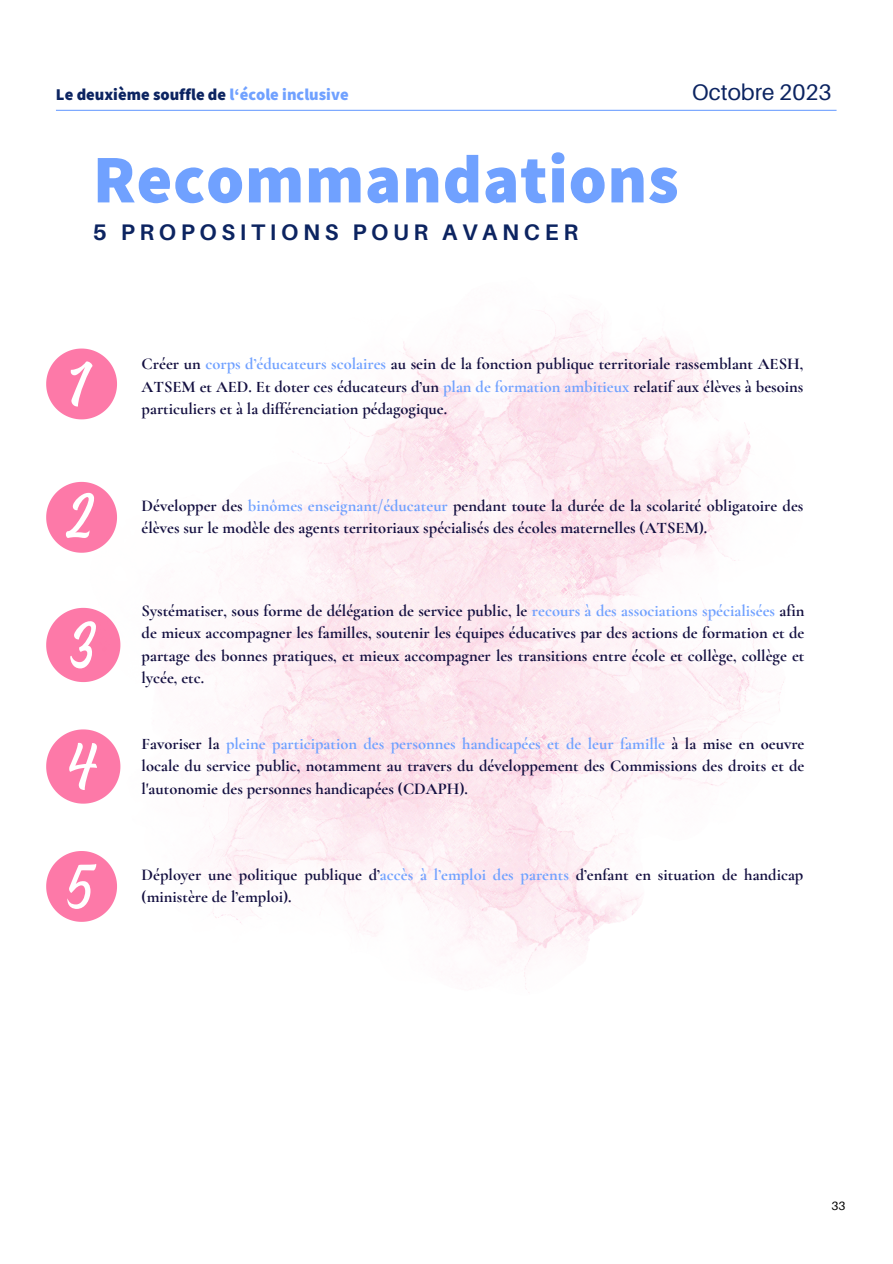
<style>
.page{position:relative;width:893px;height:1264px;background:#fff}
.page>*{position:absolute;margin:0;border:0;box-sizing:border-box;transform-origin:0 0}
.t1{font:900 68.25px "Source Sans Pro";letter-spacing:.01em;color:#70a1ff}
.t2{font:700 22.5px "Aileron";letter-spacing:.21em;color:#0c2461}
.t3{font:22.5px "Aileron";color:#0c2461}
.t4{font:700 16.5px/22.5px "Cormorant Garamond";color:#130f40;text-align:justify}
.t5{font:900 16.5px "Source Sans Pro";color:#0c2461}
.t6{font:12px "Aileron";color:#000}
.s1{color:#70a1ff}
</style>
<div class="page">
<svg style="left:46px;top:348px;width:43px;height:71px"></svg>
<svg style="left:46px;top:482px;width:43px;height:70px"></svg>
<svg style="left:46px;top:608px;width:43px;height:74px"></svg>
<svg style="left:46px;top:729px;width:43px;height:74px"></svg>
<svg style="left:46px;top:851px;width:43px;height:70px"></svg>
<hr style="left:56px;top:110px;width:780px;height:1px;background:#70a1ff">
<img style="left:89px;top:310px;width:695px;height:680px">
<p class="t5" style="left:56px;top:84px;width:294px">Le deuxième souffle de <span class="s1">l‘école inclusive</span></p>
<p class="t3" style="left:692px;top:78px;width:141px">Octobre 2023</p>
<p class="t1" style="left:93px;top:135px;width:587px">Recommandations</p>
<p class="t2" style="left:93px;top:218px;width:487px">5 PROPOSITIONS POUR AVANCER</p>
<p class="t4" style="left:142px;top:353px;width:663px">Créer un <span class="s1">corps d’éducateurs scolaires</span> au sein de la fonction publique territoriale rassemblant AESH, ATSEM et AED. Et doter ces éducateurs d’un <span class="s1">plan de formation ambitieux</span> relatif aux élèves à besoins particuliers et à la différenciation pédagogique.</p>
<p class="t4" style="left:142px;top:494px;width:663px">Développer des <span class="s1">binômes enseignant/éducateur</span> pendant toute la durée de la scolarité obligatoire des élèves sur le modèle des agents territoriaux spécialisés des écoles maternelles (ATSEM).</p>
<p class="t4" style="left:142px;top:599px;width:664px">Systématiser, sous forme de délégation de service public, le <span class="s1">recours à des associations spécialisées</span> afin de mieux accompagner les familles, soutenir les équipes éducatives par des actions de formation et de partage des bonnes pratiques, et mieux accompagner les transitions entre école et collège, collège et lycée, etc.</p>
<p class="t4" style="left:142px;top:732px;width:664px">Favoriser la <span class="s1">pleine participation des personnes handicapées et de leur famille</span> à la mise en oeuvre locale du service public, notamment au travers du développement des Commissions des droits et de l'autonomie des personnes handicapées (CDAPH).</p>
<p class="t4" style="left:142px;top:863px;width:663px">Déployer une politique publique d’<span class="s1">accès à l’emploi des parents</span> d’enfant en situation de handicap (ministère de l’emploi).</p>
<p class="t6" style="left:831px;top:1197px;width:15px">33</p>
</div>
